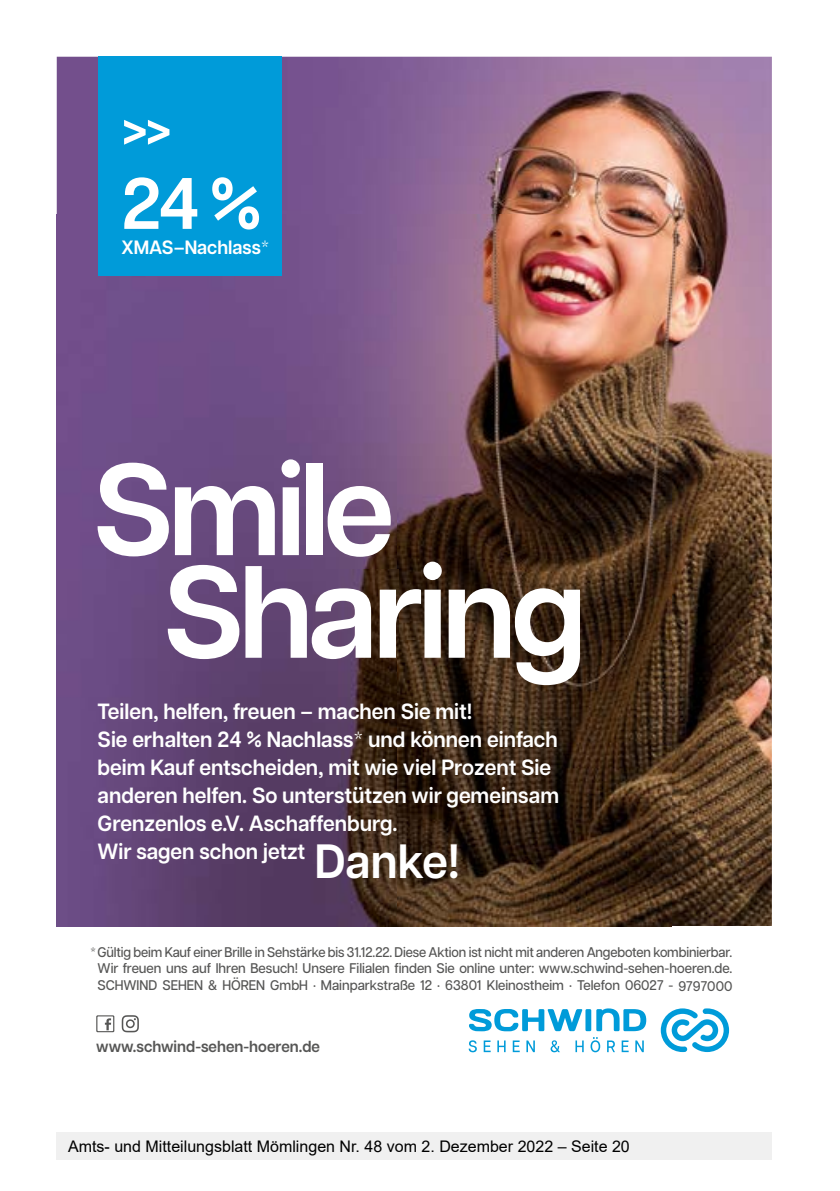
<style>
.page{position:relative;width:840px;height:1191px;background:#fff}
.page>*{position:absolute;margin:0;border:0;box-sizing:border-box;transform-origin:0 0}
.t1{font:600 72.6px "Articulat CF";color:#fff}
.t2{font:600 22px/28px "Articulat CF";color:#fff;scale:.95 1}
.t3{font:600 19.2px "Articulat CF";color:#fff;scale:.95 1}
.t4{font:16px "Arial";color:#000}
.t5{font:600 16px "Articulat CF";color:#565655;scale:.95 1}
.t6{font:500 14px/16.8px "Articulat CF";letter-spacing:-.005em;color:#565655;text-align:center;scale:.95 1}
.s1{font-size:48px}
</style>
<div class="page">
<img style="left:57px;top:57px;width:714px;height:869px">
<img style="left:57px;top:214px;width:613px;height:712px">
<svg style="left:469px;top:1008px;width:177px;height:23px"></svg>
<svg style="left:660px;top:1008px;width:68px;height:44px"></svg>
<svg style="left:468px;top:1040px;width:8px;height:12px"></svg>
<svg style="left:483px;top:1040px;width:7px;height:12px"></svg>
<svg style="left:497px;top:1040px;width:8px;height:12px"></svg>
<svg style="left:512px;top:1040px;width:7px;height:12px"></svg>
<svg style="left:526px;top:1040px;width:8px;height:12px"></svg>
<svg style="left:550px;top:1040px;width:9px;height:12px"></svg>
<svg style="left:575px;top:1040px;width:8px;height:12px"></svg>
<svg style="left:590px;top:1037px;width:10px;height:15px"></svg>
<svg style="left:607px;top:1040px;width:7px;height:12px"></svg>
<svg style="left:621px;top:1040px;width:7px;height:12px"></svg>
<svg style="left:635px;top:1040px;width:8px;height:12px"></svg>
<svg style="left:96px;top:1015px;width:18px;height:17px"></svg>
<svg style="left:122px;top:1015px;width:17px;height:17px"></svg>
<div style="left:97px;top:57px;width:184px;height:219px;background:#009bd9"></div>
<svg style="left:97px;top:459px;width:344px;height:200px"></svg>
<svg style="left:448px;top:588px;width:131px;height:97px"></svg>
<svg style="left:124px;top:120px;width:45px;height:25px"></svg>
<div style="left:57px;top:1132px;width:714px;height:27px;background:#f0f0f0"></div>
<h1 class="t1" style="left:121px;top:161px;width:142px">24 %</h1>
<h3 class="t3" style="left:121px;top:236px;width:157px">XMAS–Nachlass*</h3>
<p class="t2" style="left:97px;top:698px;width:487px">Teilen, helfen, freuen – machen Sie mit!<br>Sie erhalten 24 % Nachlass* und können einfach beim Kauf entscheiden, mit wie viel Prozent Sie anderen helfen. So unterstützen wir gemeinsam Grenzenlos e.V. Aschaffenburg.<br>Wir sagen schon jetzt <span class="s1">Danke!</span></p>
<p class="t6" style="left:90px;top:943px;width:677px">*Gültig beim Kauf einer Brille in Sehstärke bis 31.12.22. Diese Aktion ist nicht mit anderen Angeboten kombinierbar.<br>Wir freuen uns auf Ihren Besuch! Unsere Filialen finden Sie online unter: www.schwind-sehen-hoeren.de.<br>SCHWIND SEHEN &amp; HÖREN GmbH · Mainparkstraße 12 · 63801 Kleinostheim · Telefon 06027 - 9797000</p>
<p class="t5" style="left:96px;top:1037px;width:237px">www.schwind-sehen-hoeren.de</p>
<p class="t4" style="left:68px;top:1135px;width:563px">Amts- und Mitteilungsblatt Mömlingen Nr. 48 vom 2. Dezember 2022 – Seite 20</p>
</div>
